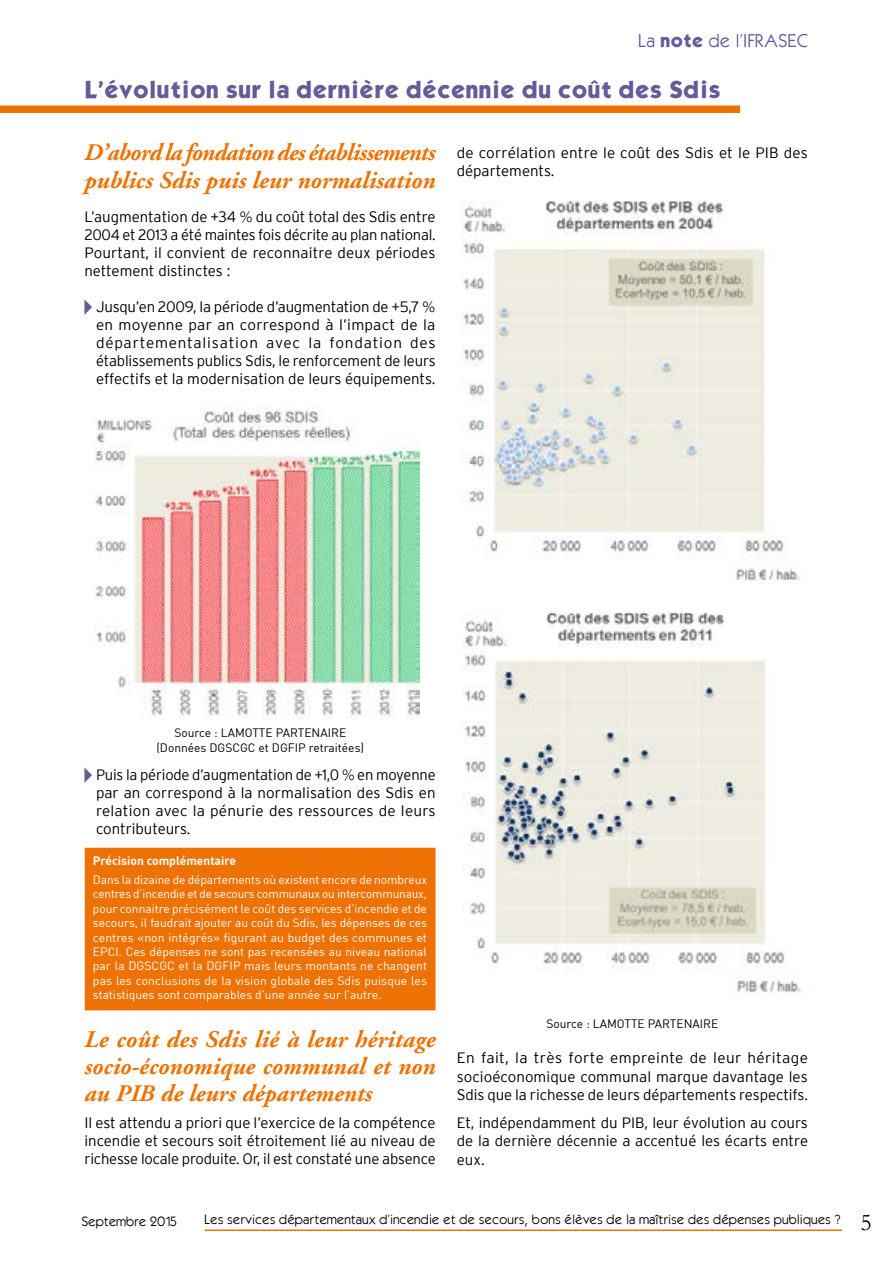
<style>
.page{position:relative;width:893px;height:1263px;background:#fff}
.page>*{position:absolute;margin:0;border:0;box-sizing:border-box;transform-origin:0 0}
.t1{font:italic 700 24px/27px "Adobe Garamond";color:#ee7203;text-align:justify}
.t2{font:italic 700 24px/28.8px "Adobe Garamond";letter-spacing:-.025em;color:#ee7203}
.t3{font:24px "Garamond";color:#000}
.t4{font:21px "Kabel Bd Normal";color:#685999}
.t5{font:16.5px "Kabel";color:#685999}
.t6{font:300 15px/18px "Interstate";color:#000;text-align:justify}
.t7{font:12px/14.4px "DIN";color:#fff;text-align:justify}
.t8{font:12px "Kabel";color:#000}
.t9{font:12px/14.4px "DIN";color:#000;text-align:center}
.t10{font:700 12px "DIN";color:#fff}
.s1{font-weight:700}
.s2{font-family:"Helvetica Neue"}
</style>
<div class="page">
<hr style="left:205px;top:1229px;width:637px;height:2px;background:#ee7203">
<div style="left:85px;top:848px;width:351px;height:162px;background:#ee7203"></div>
<svg style="left:84px;top:299px;width:8px;height:16px"></svg>
<svg style="left:84px;top:767px;width:8px;height:16px"></svg>
<div style="left:0;top:105px;width:740px;height:8px;background:#ee7203"></div>
<img style="left:94px;top:408px;width:325px;height:311px">
<img style="left:463px;top:200px;width:337px;height:382px">
<img style="left:464px;top:612px;width:337px;height:384px">
<p class="t5" style="left:638px;top:31px;width:171px">La <span class="s1">NOTE</span> de l’IFRASEC</p>
<h2 class="t4" style="left:84px;top:75px;width:638px">L’évolution sur la dernière décennie du coût des Sdis</h2>
<h1 class="t2" style="left:84px;top:138px;width:353px">D’abord la fondation des établissements publics Sdis puis leur normalisation</h1>
<p class="t6" style="left:84px;top:207px;width:353px">L’augmentation de +34 <span class="s2">%</span> du coût total des Sdis entre 2004 et 2013 a été maintes fois décrite au plan national.<br>Pourtant, il convient de reconnaitre deux périodes nettement distinctes :</p>
<p class="t6" style="left:96px;top:297px;width:341px">Jusqu’en 2009, la période d’augmentation de +5,7 <span class="s2">% </span>en moyenne par an correspond à l’impact de la départementalisation avec la fondation des établissements publics Sdis, le renforcement de leurs effectifs et la modernisation de leurs équipements.</p>
<p class="t6" style="left:457px;top:143px;width:352px;line-height:18.5px">de corrélation entre le coût des Sdis et le PIB des départements.</p>
<p class="t9" style="left:156px;top:725px;width:209px">Source : LAMOTTE PARTENAIRE (Données DGSCGC et DGFIP retraitées)</p>
<p class="t6" style="left:96px;top:765px;width:341px">Puis la période d’augmentation de +1,0 <span class="s2">%</span> en moyenne par an correspond à la normalisation des Sdis en relation avec la pénurie des ressources de leurs contributeurs.</p>
<p class="t10" style="left:93px;top:853px;width:145px">Précision complémentaire</p>
<p class="t7" style="left:93px;top:872px;width:336px">Dans la dizaine de départements où existent encore de nombreux centres d’incendie et de secours communaux ou intercommunaux, pour connaitre précisément le coût des services d’incendie et de secours, il faudrait ajouter au coût du Sdis, les dépenses de ces centres «non intégrés» figurant au budget des communes et EPCI. Ces dépenses ne sont pas recensées au niveau national par la DGSCGC et la DGFIP mais leurs montants ne changent pas les conclusions de la vision globale des Sdis puisque les statistiques sont comparables d’une année sur l’autre.</p>
<h1 class="t1" style="left:84px;top:1026px;width:353px">Le coût des Sdis lié à leur héritage socio-économique communal et non au PIB de leurs départements</h1>
<p class="t6" style="left:84px;top:1114px;width:353px">Il est attendu a priori que l’exercice de la compétence incendie et secours soit étroitement lié au niveau de richesse locale produite. Or, il est constaté une absence</p>
<p class="t9" style="left:546px;top:1016px;width:173px">Source : LAMOTTE PARTENAIRE</p>
<p class="t6" style="left:457px;top:1048px;width:353px;line-height:18.5px">En fait, la très forte empreinte de leur héritage socioéconomique communal marque davantage les Sdis que la richesse de leurs départements respectifs.</p>
<p class="t6" style="left:457px;top:1113px;width:353px;line-height:18.5px">Et, indépendamment du PIB, leur évolution au cours de la dernière décennie a accentué les écarts entre eux.</p>
<p class="t8" style="left:81px;top:1213px;width:97px">Septembre 2015</p>
<p class="t8" style="left:204px;top:1211px;width:638px">Les services départementaux d’incendie et de secours, bons élèves de la maîtrise des dépenses publiques ?</p>
<h1 class="t3" style="left:860px;top:1208px;width:13px">5</h1>
</div>
